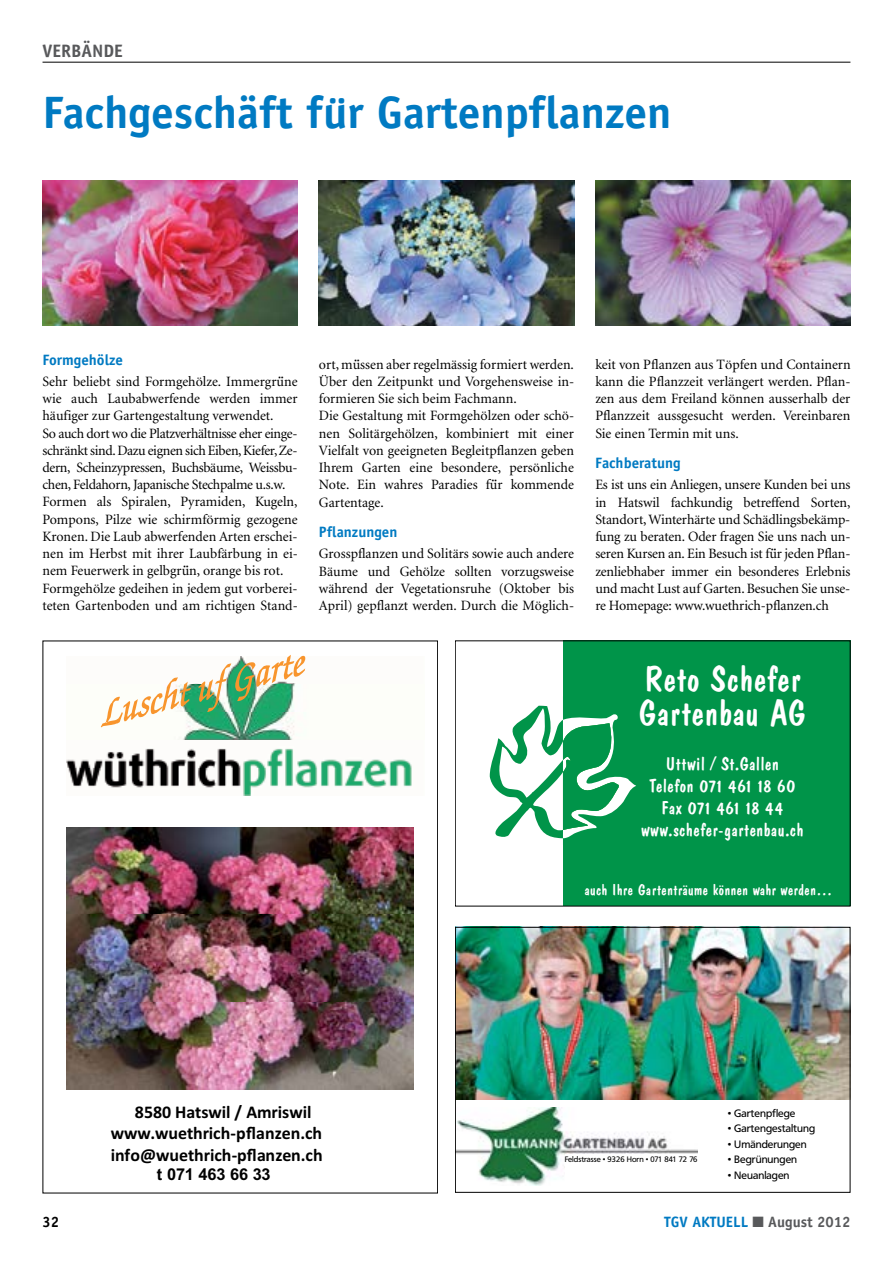
<style>
.page{position:relative;width:893px;height:1263px;background:#fff}
.page>*{position:absolute;margin:0;border:0;box-sizing:border-box;transform-origin:0 0}
.t1{font:700 45.45px "Officina Sans";color:#007ac2}
.t2{font:36.45px/33.3px "Dom Casual";letter-spacing:-.015em;color:#fff}
.t3{font:18.75px/21.9px "Dom Casual";letter-spacing:-.005em;color:#fff;text-align:center}
.t4{font:700 18px "Officina Sans";color:#58595b}
.t5{font:700 17.85px/21.6px "Calibri";letter-spacing:-.005em;color:#000}
.t6{font:700 16.35px "Arial";letter-spacing:-.01em;color:#000}
.t7{font:15.6px "Dom Casual";letter-spacing:-.005em;color:#fff}
.t8{font:700 15px "Officina Sans";color:#007ac2}
.t9{font:700 15px "Officina Sans";color:#000}
.t10{font:14.25px/17.2px "Minion";color:#000;text-align:justify}
.t11{font:700 14.25px "Calibri";color:#000}
.t12{font:10.65px "Frutiger BQ";color:#000}
.t13{font:7.8px "Frutiger BQ";color:#000}
.s1{font-family:"Calibri"}
.s2{font-family:"Calibri";font-weight:700}
.s3{color:#58595b}
</style>
<div class="page">
<hr style="left:43px;top:62px;width:807px;height:1px;background:#000">
<img style="left:43px;top:181px;width:255px;height:144px">
<img style="left:319px;top:181px;width:255px;height:144px">
<img style="left:595px;top:181px;width:255px;height:144px">
<div style="left:563px;top:641px;width:287px;height:265px;background:#009449"></div>
<svg style="left:490px;top:705px;width:146px;height:134px"></svg>
<img style="left:66px;top:827px;width:347px;height:262px">
<img style="left:67px;top:657px;width:345px;height:139px">
<svg style="left:101px;top:677px;width:90px;height:50px"></svg>
<svg style="left:199px;top:655px;width:106px;height:57px"></svg>
<img style="left:457px;top:929px;width:391px;height:170px">
<img style="left:457px;top:1108px;width:240px;height:77px">
<div style="left:455px;top:927px;width:395px;height:266px;border:1px solid #000"></div>
<div style="left:565px;top:1154px;width:140px;height:29px;background:#fff"></div>
<p class="t4" style="left:43px;top:39px;width:71px">verbände</p>
<h1 class="t1" style="left:43px;top:84px;width:631px">Fachgeschäft fu<span class="s1">-</span>r Gartenpflanzen</h1>
<p class="t8" style="left:43px;top:350px;width:82px">Formgehölze</p>
<p class="t10" style="left:43px;top:373px;width:257px;text-align:left">Sehr beliebt sind Formgehölze. Immergru<span class="s2">-</span>ne wie auch Laubabwerfende werden immer häufiger zur Gartengestaltung verwendet.<br>So auch dort wo die Platzverhältnisse eher einge&shy;schränkt sind. Dazu eignen sich Eiben, Kiefer, Ze&shy;dern, Scheinzypressen, Buchsbäume, Weissbu&shy;chen, Feldahorn, Japanische Stechpalme u.s.w.<br>Formen als Spiralen, Pyramiden, Kugeln, Pompons, Pilze wie schirmförmig gezogene Kronen. Die Laub abwerfenden Arten erschei&shy;nen im Herbst mit ihrer Laubfärbung in ei&shy;nem Feuerwerk in gelbgru<span class="s2">-</span>n, orange bis rot.<br>Formgehölze gedeihen in jedem gut vorberei&shy;teten Gartenboden und am richtigen Stand-</p>
<p class="t10" style="left:319px;top:356px;width:257px;text-align:left">ort, mu<span class="s2">-</span>ssen aber regelmässig formiert werden.<br>Über den Zeitpunkt und Vorgehensweise in&shy;formieren Sie sich beim Fachmann.<br>Die Gestaltung mit Formgehölzen oder schö&shy;nen Solitärgehölzen, kombiniert mit einer Vielfalt von geeigneten Begleitpflanzen geben Ihrem Garten eine besondere, persönliche Note. Ein wahres Paradies fu<span class="s2">-</span>r kommende Gartentage.</p>
<p class="t8" style="left:319px;top:522px;width:80px">Pflanzungen</p>
<p class="t10" style="left:319px;top:546px;width:257px">Grosspflanzen und Solitärs sowie auch andere Bäume und Gehölze sollten vorzugsweise während der Vegetationsruhe (Oktober bis April) gepflanzt werden. Durch die Möglich-</p>
<p class="t10" style="left:595px;top:356px;width:257px">keit von Pflanzen aus Töpfen und Containern kann die Pflanzzeit verlängert werden. Pflan&shy;zen aus dem Freiland können ausserhalb der Pflanzzeit aussgesucht werden. Vereinbaren Sie einen Termin mit uns.</p>
<p class="t8" style="left:595px;top:453px;width:87px">Fachberatung</p>
<p class="t10" style="left:595px;top:477px;width:257px">Es ist uns ein Anliegen, unsere Kunden bei uns in Hatswil fachkundig betreffend Sorten, Standort, Winterhärte und Schädlingsbekämp&shy;fung zu beraten. Oder fragen Sie uns nach un&shy;seren Kursen an. Ein Besuch ist fur jeden Pflan-</p>
<p class="t11" style="left:777px;top:545px;width:7px">-</p>
<p class="t10" style="left:595px;top:563px;width:257px">zenliebhaber immer ein besonderes Erlebnis und macht Lust auf Garten. Besuchen Sie unse&shy;re Homepage: www.wuethrich-pflanzen.ch</p>
<h2 class="t2" style="left:638px;top:662px;width:170px">Reto Schefer<br>Gartenbau AG</h2>
<h3 class="t3" style="left:641px;top:753px;width:164px">Uttwil / St.Gallen<br>Telefon 071 461 18 60<br>Fax 071 461 18 44 www.schefer-gartenbau.ch</h3>
<p class="t7" style="left:584px;top:880px;width:249px">auch Ihre Gartenträume können wahr werden…</p>
<p class="t5" style="left:111px;top:1100px;width:213px;text-indent:24px">8580 Hatswil / Amriswil www.wuethrich-pflanzen.ch info@wuethrich-pflanzen.ch</p>
<p class="t6" style="left:157px;top:1165px;width:115px">t 071 463 66 33</p>
<p class="t13" style="left:565px;top:1154px;width:134px">Feldstrasse • 9326 Horn • 071 841 72 76</p>
<p class="t12" style="left:728px;top:1107px;width:69px">• Gartenpflege</p>
<p class="t12" style="left:728px;top:1122px;width:89px">• Gartengestaltung</p>
<p class="t12" style="left:728px;top:1138px;width:80px">• Umänderungen</p>
<p class="t12" style="left:728px;top:1153px;width:71px">• Begrünungen</p>
<p class="t12" style="left:728px;top:1169px;width:63px">• Neuanlagen</p>
<p class="t9" style="left:43px;top:1213px;width:18px">32</p>
<p class="t8" style="left:664px;top:1213px;width:188px">TGV AKTUELL <span class="s3">■ August 2012</span></p>
</div>
